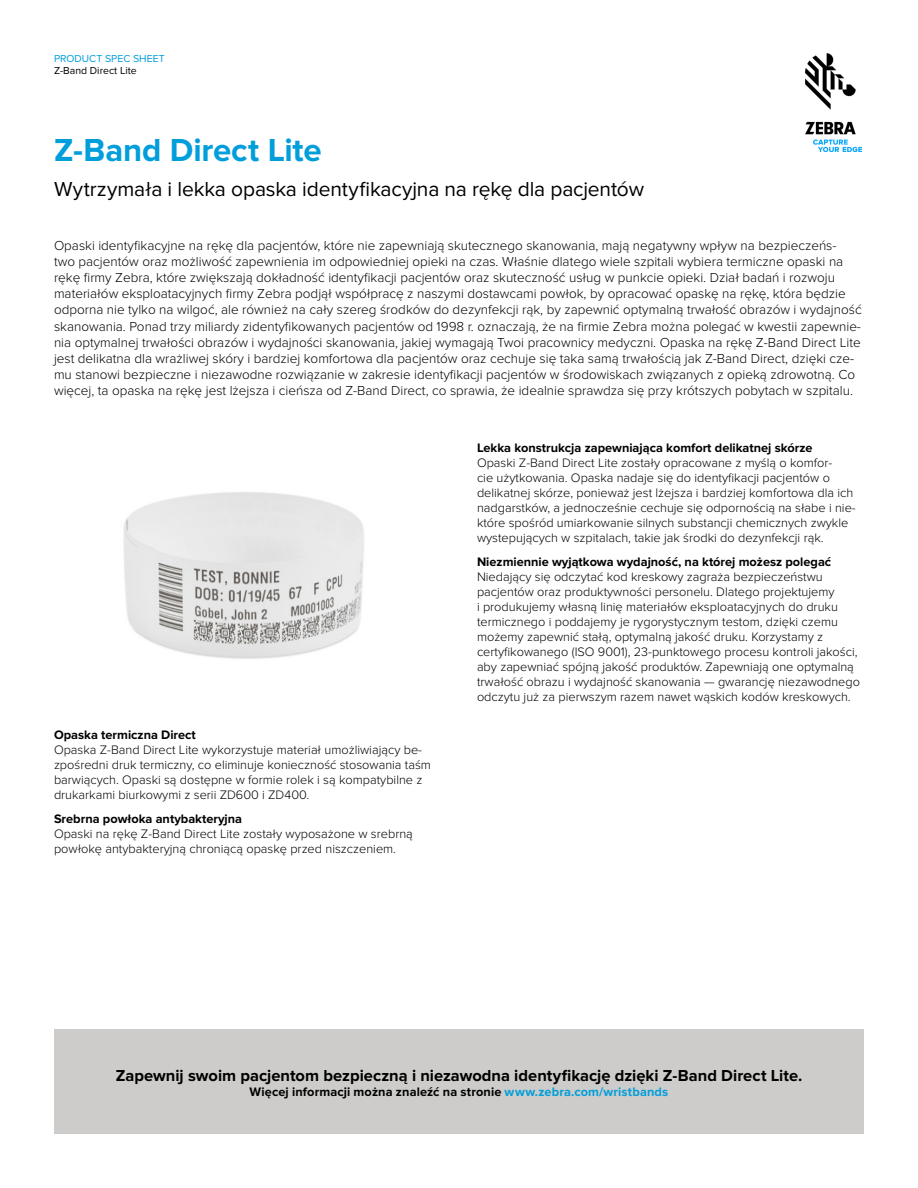
<style>
.page{position:relative;width:918px;height:1188px;background:#fff}
.page>*{position:absolute;margin:0;border:0;box-sizing:border-box;transform-origin:0 0}
.t1{font:700 33px "Proxima Nova";letter-spacing:-.005em;color:#009edb}
.t2{font:21px "Proxima Nova";letter-spacing:-.005em;color:#000}
.t3{font:700 16.5px "Proxima Nova";color:#000}
.t4{font:300 13.5px/16.2px "Proxima Nova";color:#000}
.t5{font:300 12.75px/15px "Proxima Nova";color:#000}
.t6{font:700 12.75px "Proxima Nova";color:#000}
.t7{font:10.5px "Proxima Nova";color:#000}
.t8{font:10.5px "Proxima Nova";color:#009edb}
.s1{color:#009edb}
</style>
<div class="page">
<img style="left:805px;top:54px;width:57px;height:97px">
<div style="left:54px;top:1030px;width:810px;height:104px;background:#cdccca"></div>
<img style="left:123px;top:492px;width:241px;height:167px">
<p class="t8" style="left:54px;top:52px;width:112px">PRODUCT SPEC SHEET</p>
<p class="t7" style="left:54px;top:64px;width:84px">Z-Band Direct Lite</p>
<h1 class="t1" style="left:54px;top:131px;width:269px">Z-Band Direct Lite</h1>
<h2 class="t2" style="left:54px;top:177px;width:592px">Wytrzymała i lekka opaska identyfikacyjna na rękę dla pacjentów</h2>
<p class="t4" style="left:54px;top:237px;width:809px">Opaski identyfikacyjne na rękę dla pacjentów, które nie zapewniają skutecznego skanowania, mają negatywny wpływ na bezpieczeńs-<br>two pacjentów oraz możliwość zapewnienia im odpowiedniej opieki na czas. Właśnie dlatego wiele szpitali wybiera termiczne opaski na rękę firmy Zebra, które zwiększają dokładność identyfikacji pacjentów oraz skuteczność usług w punkcie opieki. Dział badań i rozwoju materiałów eksploatacyjnych firmy Zebra podjął współpracę z naszymi dostawcami powłok, by opracować opaskę na rękę, która będzie odporna nie tylko na wilgoć, ale również na cały szereg środków do dezynfekcji rąk, by zapewnić optymalną trwałość obrazów i wydajność skanowania. Ponad trzy miliardy zidentyfikowanych pacjentów od 1998 r. oznaczają, że na firmie Zebra można polegać w kwestii zapewnie&shy;nia optymalnej trwałości obrazów i wydajności skanowania, jakiej wymagają Twoi pracownicy medyczni. Opaska na rękę Z-Band Direct Lite jest delikatna dla wrażliwej skóry i bardziej komfortowa dla pacjentów oraz cechuje się taka samą trwałością jak Z-Band Direct, dzięki cze&shy;mu stanowi bezpieczne i niezawodne rozwiązanie w zakresie identyfikacji pacjentów w środowiskach związanych z opieką zdrowotną. Co więcej, ta opaska na rękę jest lżejsza i cieńsza od Z-Band Direct, co sprawia, że idealnie sprawdza się przy krótszych pobytach w szpitalu.</p>
<p class="t6" style="left:54px;top:728px;width:143px">Opaska termiczna Direct</p>
<p class="t5" style="left:54px;top:742px;width:378px">Opaska Z-Band Direct Lite wykorzystuje materiał umożliwiający be&shy;zpośredni druk termiczny, co eliminuje konieczność stosowania taśm barwiących. Opaski są dostępne w formie rolek i są kompatybilne z drukarkami biurkowymi z serii ZD600 i ZD400.</p>
<p class="t6" style="left:54px;top:811px;width:190px">Srebrna powłoka antybakteryjna</p>
<p class="t5" style="left:54px;top:826px;width:360px">Opaski na rękę Z-Band Direct Lite zostały wyposażone w srebrną powłokę antybakteryjną chroniącą opaskę przed niszczeniem.</p>
<p class="t6" style="left:477px;top:440px;width:337px">Lekka konstrukcja zapewniająca komfort delikatnej skórze</p>
<p class="t5" style="left:477px;top:455px;width:380px">Opaski Z-Band Direct Lite zostały opracowane z myślą o komfor-<br>cie użytkowania. Opaska nadaje się do identyfikacji pacjentów o delikatnej skórze, ponieważ jest lżejsza i bardziej komfortowa dla ich nadgarstków, a jednocześnie cechuje się odpornością na słabe i nie&shy;które spośród umiarkowanie silnych substancji chemicznych zwykle wystepujących w szpitalach, takie jak środki do dezynfekcji rąk.</p>
<p class="t6" style="left:477px;top:554px;width:356px">Niezmiennie wyjątkowa wydajność, na której możesz polegać</p>
<p class="t5" style="left:477px;top:569px;width:385px">Niedający się odczytać kod kreskowy zagraża bezpieczeństwu pacjentów oraz produktywności personelu. Dlatego projektujemy<br>i produkujemy własną linię materiałów eksploatacyjnych do druku termicznego i poddajemy je rygorystycznym testom, dzięki czemu możemy zapewnić stałą, optymalną jakość druku. Korzystamy z certyfikowanego (ISO 9001), 23-punktowego procesu kontroli jakości, aby zapewniać spójną jakość produktów. Zapewniają one optymalną trwałość obrazu i wydajność skanowania — gwarancję niezawodnego odczytu już za pierwszym razem nawet wąskich kodów kreskowych.</p>
<p class="t3" style="left:116px;top:1066px;width:688px">Zapewnij swoim pacjentom bezpieczną i niezawodna identyfikację dzięki Z-Band Direct Lite.</p>
<p class="t6" style="left:250px;top:1085px;width:420px">Więcej informacji można znaleźć na stronie <span class="s1">www.zebra.com/wristbands</span></p>
</div>
